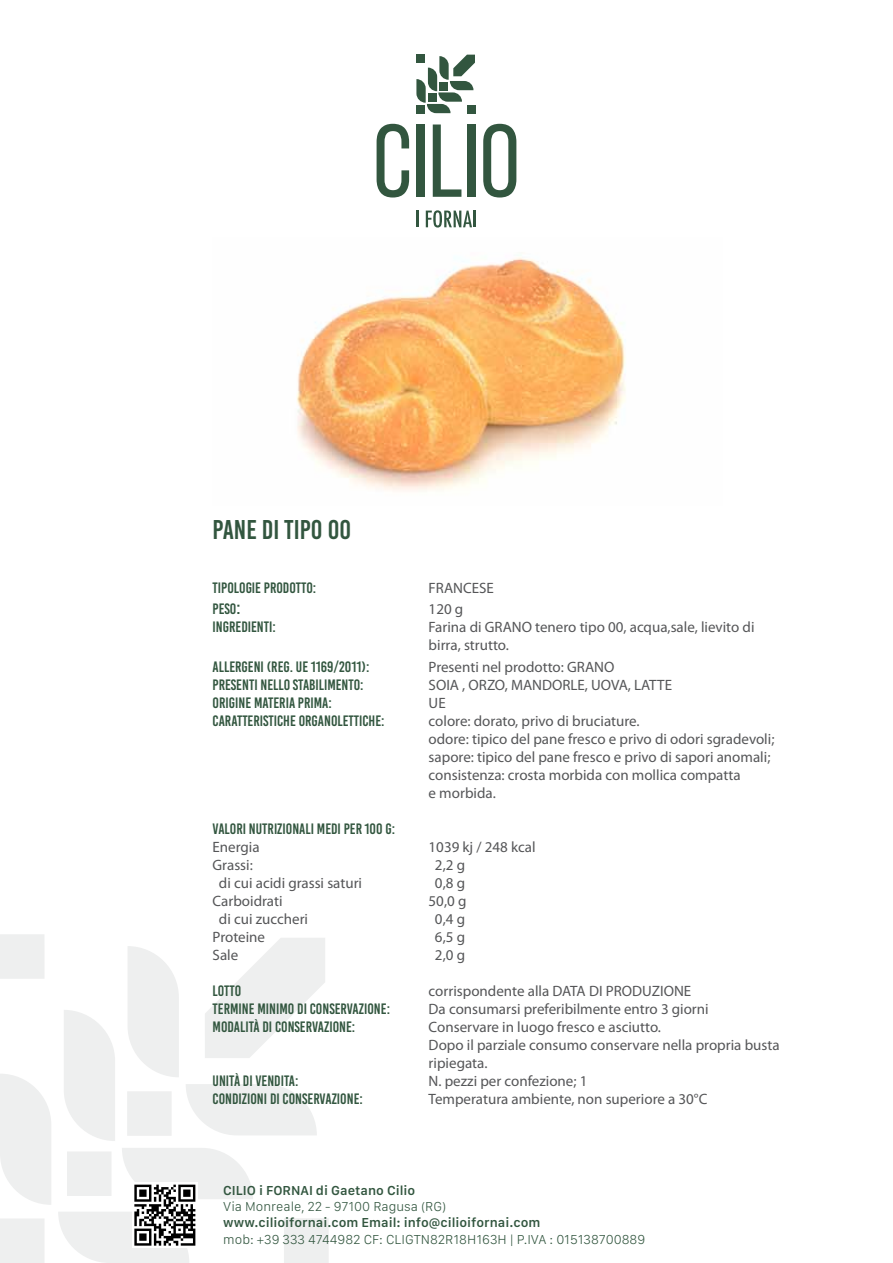
<style>
.page{position:relative;width:893px;height:1263px;background:#fff}
.page>*{position:absolute;margin:0;border:0;box-sizing:border-box;transform-origin:0 0}
.t1{font:27px "Bebas Kai";color:#32563f}
.t2{font:15px/18px "Myriad Pro";color:#555658}
.t3{font:15px "Bebas Kai";color:#32563f}
.t4{font:300 13.5px "San Francisco Text";color:#32563f}
.t5{font:600 13.5px "San Francisco Text";color:#32563f}
.s1{font-size:18px}
</style>
<div class="page">
<svg style="left:377px;top:124px;width:32px;height:73px"></svg>
<div style="left:416px;top:124px;width:8px;height:73px;background:#32563f"></div>
<svg style="left:433px;top:124px;width:28px;height:73px"></svg>
<div style="left:468px;top:124px;width:8px;height:73px;background:#32563f"></div>
<svg style="left:483px;top:124px;width:33px;height:73px"></svg>
<hr style="left:416px;top:211px;width:3px;height:16px;background:#32563f">
<svg style="left:426px;top:210px;width:46px;height:18px"></svg>
<hr style="left:473px;top:211px;width:3px;height:16px;background:#32563f">
<div style="left:416px;top:54px;width:8px;height:8px;background:#32563f"></div>
<div style="left:468px;top:105px;width:8px;height:8px;background:#32563f"></div>
<svg style="left:416px;top:55px;width:59px;height:58px"></svg>
<div style="left:0;top:934px;width:45px;height:45px;background:#eeefef"></div>
<svg style="left:0;top:1074px;width:51px;height:131px"></svg>
<svg style="left:64px;top:1010px;width:51px;height:131px"></svg>
<svg style="left:128px;top:946px;width:51px;height:131px"></svg>
<svg style="left:186px;top:1084px;width:131px;height:51px"></svg>
<div style="left:284px;top:1218px;width:45px;height:45px;background:#eeefef"></div>
<div style="left:0;top:1218px;width:45px;height:45px;background:#eeefef"></div>
<div style="left:127px;top:1091px;width:45px;height:45px;background:#eeefef"></div>
<svg style="left:205px;top:938px;width:120px;height:120px"></svg>
<svg style="left:58px;top:1148px;width:195px;height:115px"></svg>
<img style="left:297px;top:257px;width:329px;height:234px">
<h1 class="t1" style="left:213px;top:515px;width:140px">PANE DI TIPO 00</h1>
<p class="t3" style="left:213px;top:579px;width:105px">TIPOLOGIE PRODOTTO:</p>
<p class="t2" style="left:429px;top:578px;width:67px">FRANCESE</p>
<p class="t3" style="left:213px;top:601px;width:29px">PESO<span class="s1">:</span></p>
<p class="t2" style="left:429px;top:600px;width:36px">120 g</p>
<p class="t3" style="left:213px;top:619px;width:65px">INGREDIENTI:</p>
<p class="t2" style="left:429px;top:618px;width:327px">Farina di GRANO tenero tipo 00, acqua,sale, lievito di birra, strutto.</p>
<p class="t3" style="left:213px;top:659px;width:158px">ALLERGENI (REG. UE 1169/2011):</p>
<p class="t2" style="left:429px;top:658px;width:187px">Presenti nel prodotto: GRANO</p>
<p class="t3" style="left:213px;top:677px;width:153px">PRESENTI NELLO STABILIMENTO:</p>
<p class="t2" style="left:429px;top:676px;width:245px">SOIA , ORZO, MANDORLE, UOVA, LATTE</p>
<p class="t3" style="left:213px;top:695px;width:121px">ORIGINE MATERIA PRIMA:</p>
<p class="t2" style="left:429px;top:694px;width:19px">UE</p>
<p class="t3" style="left:213px;top:713px;width:174px">CARATTERISTICHE ORGANOLETTICHE:</p>
<p class="t2" style="left:429px;top:712px;width:347px">colore: dorato, privo di bruciature.<br>odore: tipico del pane fresco e privo di odori sgradevoli; sapore: tipico del pane fresco e privo di sapori anomali; consistenza: crosta morbida con mollica compatta<br>e morbida.</p>
<p class="t3" style="left:213px;top:821px;width:184px">VALORI NUTRIZIONALI MEDI PER 100 G:</p>
<p class="t2" style="left:213px;top:838px;width:49px">Energia</p>
<p class="t2" style="left:429px;top:838px;width:108px">1039 kj / 248 kcal</p>
<p class="t2" style="left:213px;top:856px;width:42px">Grassi:</p>
<p class="t2" style="left:435px;top:856px;width:32px">2,2 g</p>
<p class="t2" style="left:219px;top:874px;width:145px">di cui acidi grassi saturi</p>
<p class="t2" style="left:435px;top:874px;width:32px">0,8 g</p>
<p class="t2" style="left:213px;top:892px;width:72px">Carboidrati</p>
<p class="t2" style="left:429px;top:892px;width:39px">50,0 g</p>
<p class="t2" style="left:219px;top:910px;width:91px">di cui zuccheri</p>
<p class="t2" style="left:435px;top:910px;width:32px">0,4 g</p>
<p class="t2" style="left:213px;top:928px;width:54px">Proteine</p>
<p class="t2" style="left:435px;top:928px;width:32px">6,5 g</p>
<p class="t2" style="left:213px;top:946px;width:27px">Sale</p>
<p class="t2" style="left:435px;top:946px;width:32px">2,0 g</p>
<p class="t3" style="left:213px;top:983px;width:30px">LOTTO</p>
<p class="t2" style="left:429px;top:982px;width:264px">corrispondente alla DATA DI PRODUZIONE</p>
<p class="t3" style="left:213px;top:1001px;width:179px">TERMINE MINIMO DI CONSERVAZIONE:</p>
<p class="t2" style="left:429px;top:1000px;width:282px">Da consumarsi preferibilmente entro 3 giorni</p>
<p class="t3" style="left:213px;top:1019px;width:144px">MODALITÀ DI CONSERVAZIONE:</p>
<p class="t2" style="left:429px;top:1018px;width:352px">Conservare in luogo fresco e asciutto.<br>Dopo il parziale consumo conservare nella propria busta ripiegata.</p>
<p class="t3" style="left:213px;top:1073px;width:87px">UNITÀ DI VENDITA:</p>
<p class="t2" style="left:429px;top:1072px;width:160px">N. pezzi per confezione; 1</p>
<p class="t3" style="left:213px;top:1091px;width:152px">CONDIZIONI DI CONSERVAZIONE:</p>
<p class="t2" style="left:429px;top:1090px;width:280px">Temperatura ambiente, non superiore a 30°C</p>
<p class="t5" style="left:223px;top:1182px;width:194px">CILIO i FORNAI di Gaetano Cilio</p>
<p class="t4" style="left:223px;top:1198px;width:225px">Via Monreale, 22 - 97100 Ragusa (RG)</p>
<p class="t5" style="left:223px;top:1214px;width:319px">www.cilioifornai.com Email: info@cilioifornai.com</p>
<p class="t4" style="left:223px;top:1230px;width:424px">mob: +39 333 4744982 CF: CLIGTN82R18H163H | P.IVA : 015138700889</p>
</div>
